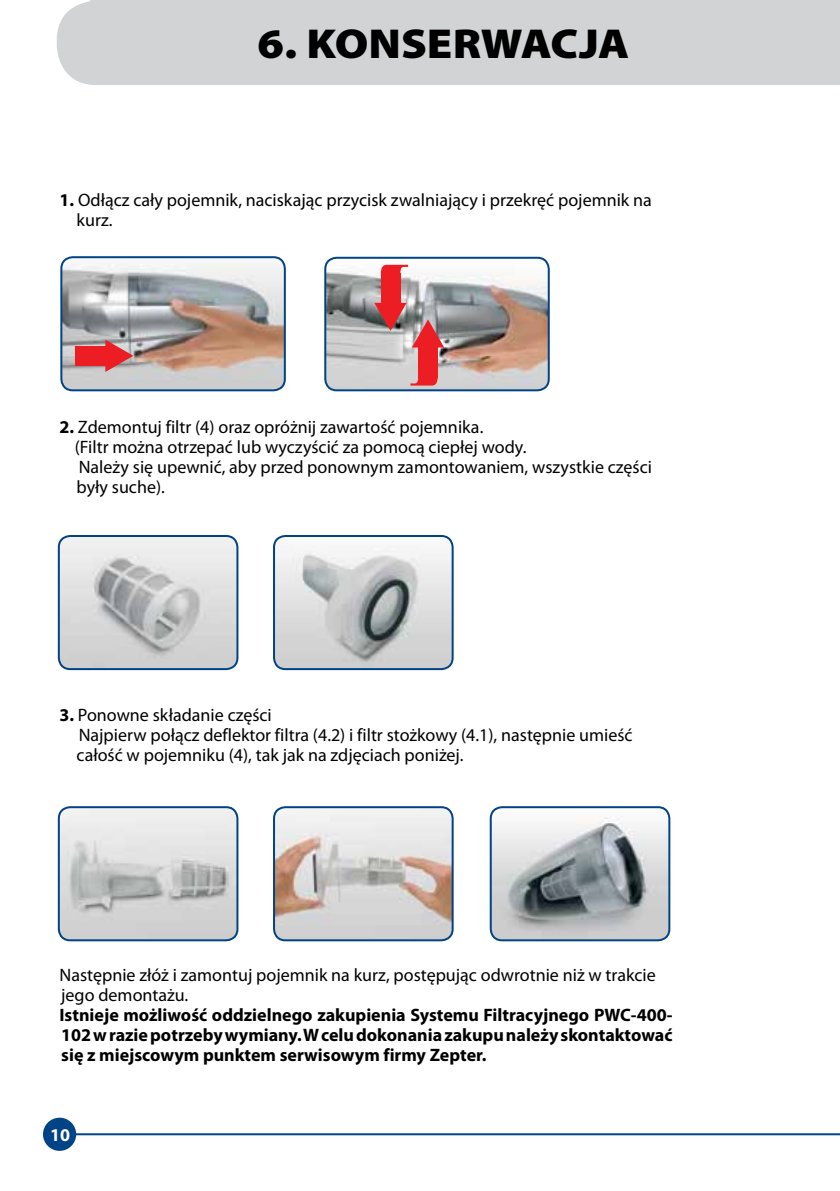
<style>
.page{position:relative;width:840px;height:1191px;background:#fff}
.page>*{position:absolute;margin:0;border:0;box-sizing:border-box;transform-origin:0 0}
.t1{font:900 42px "Myriad Pro";letter-spacing:-.005em;color:#000;scale:1.1 1}
.t2{font:18px/20px "Myriad Pro";color:#000}
.t3{font:700 18px/20px "Myriad Pro";color:#000;text-align:justify}
.t4{font:700 18px "Myriad Pro";color:#fff}
.s1{font-weight:700}
</style>
<div class="page">
<hr style="left:46px;top:1133px;width:793px;height:2px;background:#004386">
<div style="left:43px;top:1117px;width:33px;height:33px;background:#004386;border-radius:50%"></div>
<div style="left:57px;top:1px;width:782px;height:84px;background:#d1d3d4"></div>
<img style="left:59px;top:807px;width:178px;height:133px">
<div style="left:58px;top:806px;width:180px;height:135px;border:2px solid #004386;border-radius:11px"></div>
<img style="left:274px;top:807px;width:178px;height:133px">
<div style="left:273px;top:806px;width:180px;height:135px;border:2px solid #004386;border-radius:11px"></div>
<img style="left:492px;top:807px;width:177px;height:133px">
<div style="left:489px;top:806px;width:181px;height:135px;border:2px solid #004386;border-radius:11px"></div>
<img style="left:63px;top:259px;width:222px;height:131px">
<div style="left:60px;top:256px;width:226px;height:135px;border:2px solid #004386;border-radius:11px"></div>
<img style="left:325px;top:258px;width:223px;height:132px">
<div style="left:324px;top:257px;width:225px;height:134px;border:2px solid #004386;border-radius:11px"></div>
<img style="left:59px;top:536px;width:178px;height:133px">
<div style="left:58px;top:535px;width:180px;height:135px;border:2px solid #004386;border-radius:11px"></div>
<img style="left:274px;top:536px;width:178px;height:133px">
<div style="left:273px;top:535px;width:180px;height:135px;border:2px solid #004386;border-radius:11px"></div>
<svg style="left:105px;top:340px;width:28px;height:32px"></svg>
<div style="left:75px;top:346px;width:40px;height:19px;background:#ed1d24"></div>
<div style="left:380px;top:273px;width:20px;height:39px;background:#ed1d24"></div>
<svg style="left:380px;top:265px;width:28px;height:11px"></svg>
<svg style="left:374px;top:303px;width:70px;height:44px;background:#b58486"></svg>
<div style="left:418px;top:338px;width:19px;height:39px;background:#ed1d24"></div>
<svg style="left:410px;top:374px;width:28px;height:11px"></svg>
<div style="left:91px;top:0;width:748px;height:5px;background:#d1d3d4"></div>
<h1 class="t1" style="left:257px;top:20px;width:339px">6. KONSERWACJA</h1>
<p class="t2" style="left:77px;top:189px;width:576px;text-indent:-17px"><span class="s1">1.</span> Odłącz cały pojemnik, naciskając przycisk zwalniający i przekręć pojemnik na kurz.</p>
<p class="t2" style="left:75px;top:417px;width:578px;text-indent:-15px"><span class="s1">2.</span> Zdemontuj filtr (4) oraz opróżnij zawartość pojemnika.<br>(Filtr można otrzepać lub wyczyścić za pomocą ciepłej wody.<br>Należy się upewnić, aby przed ponownym zamontowaniem, wszystkie części były suche).</p>
<p class="t2" style="left:77px;top:705px;width:557px;text-indent:-17px"><span class="s1">3.</span> Ponowne składanie części<br>Najpierw połącz deflektor filtra (4.2) i filtr stożkowy (4.1), następnie umieść całość w pojemniku (4), tak jak na zdjęciach poniżej.</p>
<p class="t2" style="left:60px;top:965px;width:597px">Następnie złóż i zamontuj pojemnik na kurz, postępując odwrotnie niż w trakcie jego demontażu.</p>
<p class="t3" style="left:60px;top:1004px;width:614px">Istnieje możliwość oddzielnego zakupienia Systemu Filtracyjnego PWC-400- 102 w razie potrzeby wymiany. W celu dokonania zakupu należy skontaktować się z miejscowym punktem serwisowym firmy Zepter.</p>
<p class="t4" style="left:50px;top:1123px;width:21px">10</p>
</div>
